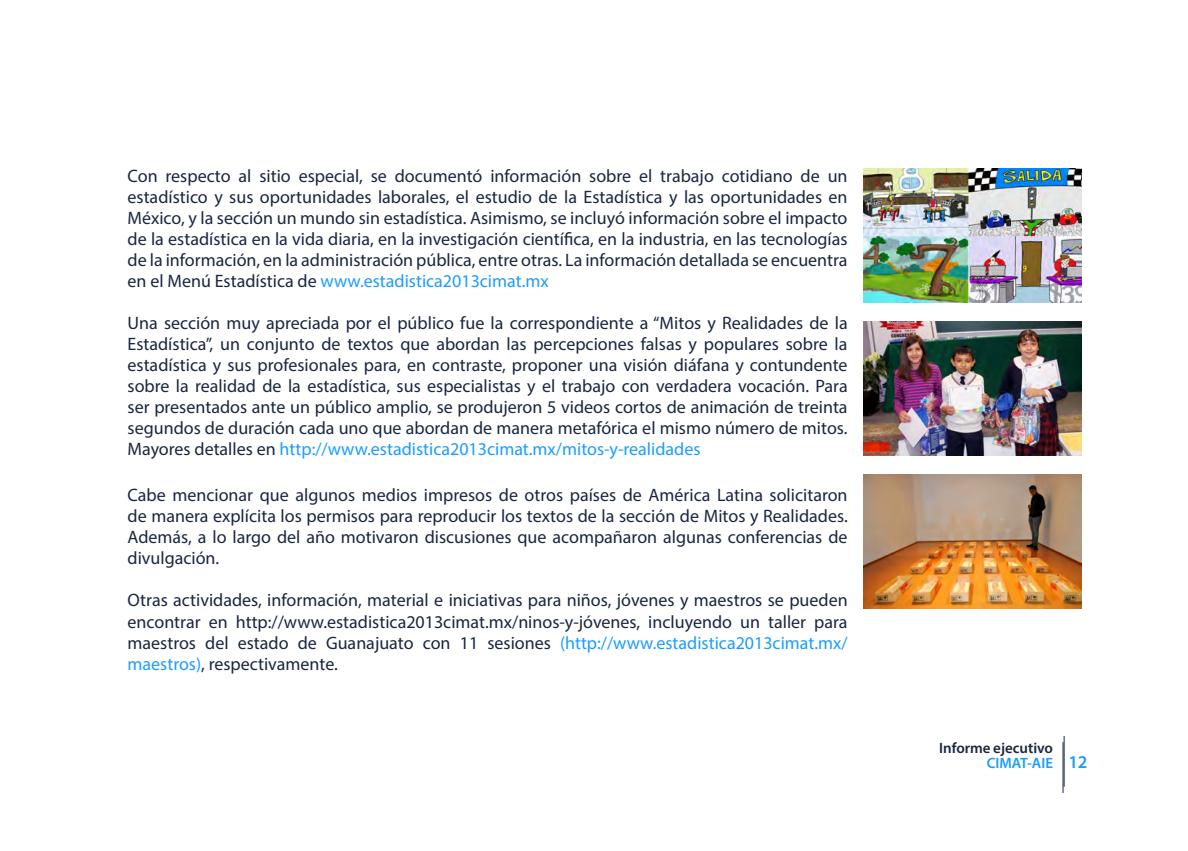
<style>
.page{position:relative;width:1188px;height:851px;background:#fff}
.page>*{position:absolute;margin:0;border:0;box-sizing:border-box;transform-origin:0 0}
.t1{font:18px/21px "Myriad Pro";color:#1a2640;text-align:justify}
.t2{font:600 18px "Myriad Pro";color:#1b9dff}
.t3{font:600 15px "Myriad Pro";color:#1a2640}
.t4{font:600 15px "Myriad Pro";color:#1b9dff}
.s1{color:#1b9dff}
.s2{color:#231f20}
</style>
<div class="page">
<hr style="left:1063px;top:742px;width:1px;height:50px;background:#1a2640">
<hr style="left:1064px;top:735px;width:1px;height:51px;background:#1a2640">
<img style="left:863px;top:168px;width:219px;height:134px">
<img style="left:863px;top:321px;width:219px;height:134px">
<img style="left:863px;top:474px;width:219px;height:134px">
<p class="t1" style="left:128px;top:165px;width:722px">Con respecto al sitio especial, se documentó información sobre el trabajo cotidiano de un estadístico y sus oportunidades laborales, el estudio de la Estadística y las oportunidades en México, y la sección un mundo sin estadística. Asimismo, se incluyó información sobre el impacto de la estadística en la vida diaria, en la investigación científica, en la industria, en las tecnologías de la información, en la administración pública, entre otras. La información detallada se encuentra en el Menú Estadística de <span class="s1">www.estadistica2013cimat.mx</span></p>
<p class="t1" style="left:128px;top:312px;width:722px">Una sección muy apreciada por el público fue la correspondiente a “Mitos y Realidades de la Estadística”, un conjunto de textos que abordan las percepciones falsas y populares sobre la estadística y sus profesionales para, en contraste, proponer una visión diáfana y contundente sobre la realidad de la estadística, sus especialistas y el trabajo con verdadera vocación. Para ser presentados ante un público amplio, se produjeron 5 videos cortos de animación de treinta segundos de duración cada uno que abordan de manera metafórica el mismo número de mitos.<br>Mayores detalles en <span class="s1">http://www.estadistica2013cimat.mx/mitos-y-realidades</span></p>
<p class="t1" style="left:128px;top:484px;width:722px">Cabe mencionar que algunos medios impresos de otros países de América Latina solicitaron de manera explícita los permisos para reproducir los textos de la sección de Mitos y Realidades.<br>Además, a lo largo del año motivaron discusiones que acompañaron algunas conferencias de divulgación.</p>
<p class="t1" style="left:128px;top:589px;width:722px">Otras actividades, información, material e iniciativas para niños, jóvenes y maestros se pueden encontrar en http://www.estadistica2013cimat.mx/ninos-y-jóvenes, incluyendo un taller para maestros del estado de Guanajuato con 11 sesiones <span class="s1">(http://www.estadistica2013cimat.mx/ maestros)</span>, respectivamente<span class="s2">.</span></p>
<p class="t3" style="left:939px;top:738px;width:115px">Informe ejecutivo</p>
<p class="t4" style="left:987px;top:753px;width:68px">CIMAT-AIE</p>
<p class="t2" style="left:1068px;top:750px;width:21px">12</p>
</div>
